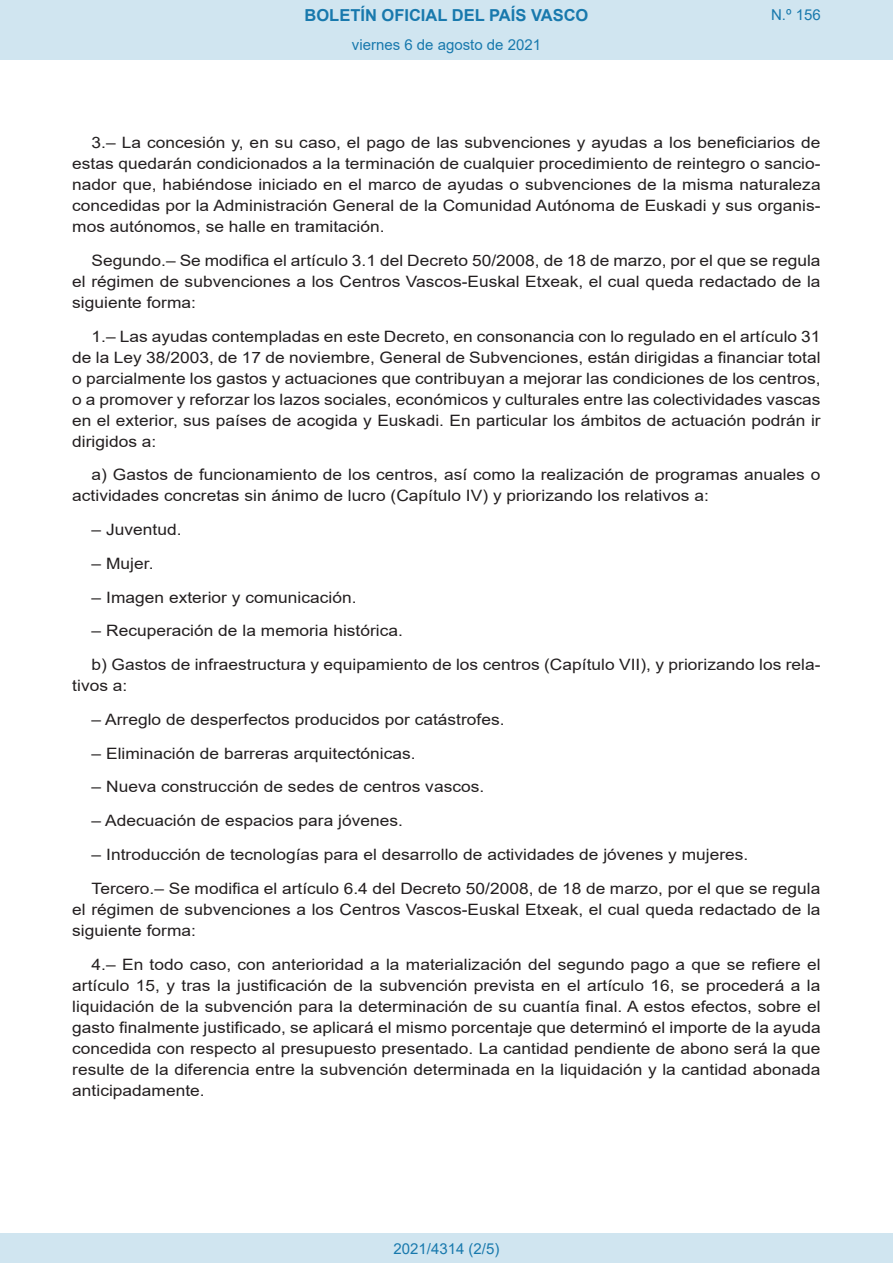
<style>
.page{position:relative;width:893px;height:1263px;background:#fff}
.page>*{position:absolute;margin:0;border:0;box-sizing:border-box;transform-origin:0 0}
.t1{font:700 16.5px "Arial";color:#1879ad}
.BOPVDetalle{font:15.6px/21px "Arial";color:#231f20;text-align:justify;scale:1.11 1}
.Paginacion_Centro{font:15px "Arial";color:#1879ad}
</style>
<div class="page">
<div style="left:0;top:0;width:893px;height:60px;background:#d0e5f0"></div>
<div style="left:0;top:1233px;width:893px;height:30px;background:#d0e5f0"></div>
<p class="t1" style="left:305px;top:3px;width:285px">BOLETÍN OFICIAL DEL PAÍS VASCO</p>
<p class="Paginacion_Centro" style="left:352px;top:35px;width:191px">viernes 6 de agosto de 2021</p>
<p class="Paginacion_Centro" style="left:771px;top:5px;width:51px">N.º 156</p>
<p class="BOPVDetalle" style="left:72px;top:132px;width:676px;text-indent:19px">3.– La concesión y, en su caso, el pago de las subvenciones y ayudas a los beneficiarios de estas quedarán condicionados a la terminación de cualquier procedimiento de reintegro o sancio&shy;nador que, habiéndose iniciado en el marco de ayudas o subvenciones de la misma naturaleza concedidas por la Administración General de la Comunidad Autónoma de Euskadi y sus organis&shy;mos autónomos, se halle en tramitación.</p>
<p class="BOPVDetalle" style="left:72px;top:250px;width:676px;text-indent:19px">Segundo.– Se modifica el artículo 3.1 del Decreto 50/2008, de 18 de marzo, por el que se regula el régimen de subvenciones a los Centros Vascos-Euskal Etxeak, el cual queda redactado de la siguiente forma:</p>
<p class="BOPVDetalle" style="left:72px;top:326px;width:676px;text-indent:19px">1.– Las ayudas contempladas en este Decreto, en consonancia con lo regulado en el artículo 31 de la Ley 38/2003, de 17 de noviembre, General de Subvenciones, están dirigidas a financiar total o parcialmente los gastos y actuaciones que contribuyan a mejorar las condiciones de los centros, o a promover y reforzar los lazos sociales, económicos y culturales entre las colectividades vascas en el exterior, sus países de acogida y Euskadi. En particular los ámbitos de actuación podrán ir dirigidos a:</p>
<p class="BOPVDetalle" style="left:72px;top:464px;width:675px;text-indent:19px">a) Gastos de funcionamiento de los centros, así como la realización de programas anuales o actividades concretas sin ánimo de lucro (Capítulo IV) y priorizando los relativos a:</p>
<p class="BOPVDetalle" style="left:92px;top:519px;width:83px">– Juventud.</p>
<p class="BOPVDetalle" style="left:92px;top:553px;width:57px">– Mujer.</p>
<p class="BOPVDetalle" style="left:92px;top:587px;width:240px">– Imagen exterior y comunicación.</p>
<p class="BOPVDetalle" style="left:92px;top:620px;width:282px">– Recuperación de la memoria histórica.</p>
<p class="BOPVDetalle" style="left:72px;top:654px;width:676px;text-indent:19px">b) Gastos de infraestructura y equipamiento de los centros (Capítulo VII), y priorizando los rela&shy;tivos a:</p>
<p class="BOPVDetalle" style="left:92px;top:709px;width:374px">– Arreglo de desperfectos producidos por catástrofes.</p>
<p class="BOPVDetalle" style="left:92px;top:743px;width:293px">– Eliminación de barreras arquitectónicas.</p>
<p class="BOPVDetalle" style="left:92px;top:776px;width:355px">– Nueva construcción de sedes de centros vascos.</p>
<p class="BOPVDetalle" style="left:92px;top:810px;width:282px">– Adecuación de espacios para jóvenes.</p>
<p class="BOPVDetalle" style="left:92px;top:844px;width:593px">– Introducción de tecnologías para el desarrollo de actividades de jóvenes y mujeres.</p>
<p class="BOPVDetalle" style="left:72px;top:878px;width:676px;text-indent:19px">Tercero.– Se modifica el artículo 6.4 del Decreto 50/2008, de 18 de marzo, por el que se regula el régimen de subvenciones a los Centros Vascos-Euskal Etxeak, el cual queda redactado de la siguiente forma:</p>
<p class="BOPVDetalle" style="left:72px;top:953px;width:676px;text-indent:19px">4.– En todo caso, con anterioridad a la materialización del segundo pago a que se refiere el artículo 15, y tras la justificación de la subvención prevista en el artículo 16, se procederá a la liquidación de la subvención para la determinación de su cuantía final. A estos efectos, sobre el gasto finalmente justificado, se aplicará el mismo porcentaje que determinó el importe de la ayuda concedida con respecto al presupuesto presentado. La cantidad pendiente de abono será la que resulte de la diferencia entre la subvención determinada en la liquidación y la cantidad abonada anticipadamente.</p>
<p class="Paginacion_Centro" style="left:393px;top:1238px;width:107px">2021/4314 (2/5)</p>
</div>
